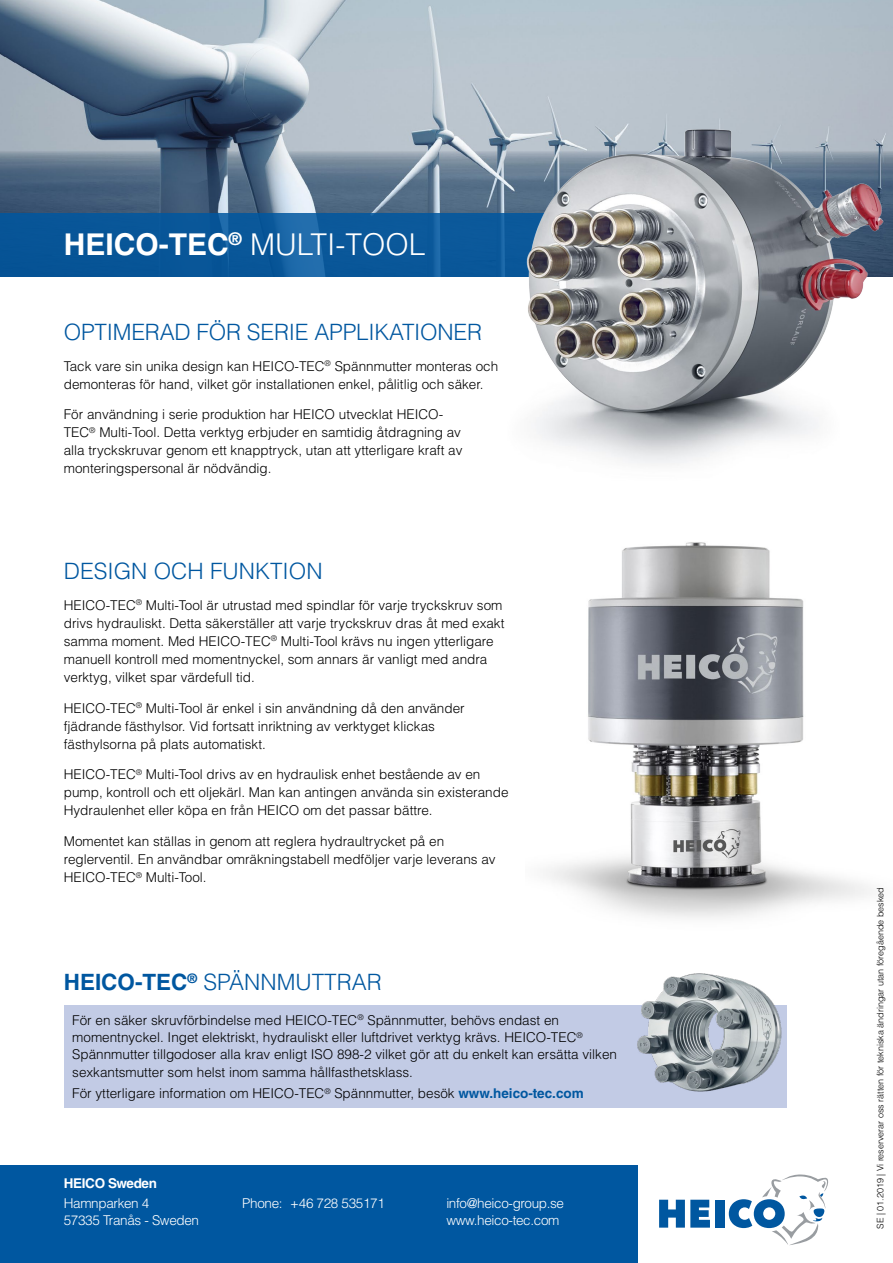
<style>
.page{position:relative;width:893px;height:1263px;background:#fff}
.page>*{position:absolute;margin:0;border:0;box-sizing:border-box;transform-origin:0 0}
.t1{font:300 30px "Helvetica LT Std";color:#fff}
.t2{font:300 22.5px "Helvetica LT Std";letter-spacing:-.01em;color:#0057a0}
.t3{font:300 13.5px/18px "Helvetica LT Std";color:#000}
.t4{font:300 13.5px "Helvetica LT Std";letter-spacing:-.025em;color:#fff}
.t5{font:700 13.5px "Helvetica LT Std";letter-spacing:-.025em;color:#fff}
.t6{font:300 9px "Helvetica LT Std";color:#000}
.s1{font-weight:700}
.s2{font-weight:700;color:#0057a0}
</style>
<div class="page">
<div style="left:0;top:1165px;width:638px;height:98px;background:#0057a0"></div>
<img style="left:0;top:0;width:893px;height:213px">
<svg style="left:0;top:213px;width:468px;height:63px;background:#0b589a"></svg>
<div style="left:715px;top:1200px;width:10px;height:27px;background:#0057a0"></div>
<svg style="left:659px;top:1200px;width:51px;height:27px"></svg>
<svg style="left:729px;top:1174px;width:100px;height:71px"></svg>
<img style="left:546px;top:542px;width:326px;height:376px">
<img style="left:468px;top:77px;width:425px;height:387px">
<div style="left:64px;top:1006px;width:723px;height:102px;background:#c2cbe5"></div>
<img style="left:632px;top:973px;width:154px;height:119px">
<h1 class="t1" style="left:64px;top:226px;width:363px"><span class="s1">HEICO-TEC</span><sup>®</sup> MULTI-TOOL</h1>
<h2 class="t2" style="left:64px;top:318px;width:420px">OPTIMERAD FÖR SERIE APPLIKATIONER</h2>
<p class="t3" style="left:64px;top:357px;width:436px">Tack vare sin unika design kan HEICO-TEC<sup>®</sup> Spännmutter monteras och demonteras för hand, vilket gör installationen enkel, pålitlig och säker.</p>
<p class="t3" style="left:64px;top:405px;width:400px">För användning i serie produktion har HEICO utvecklat HEICO-TEC<sup>®</sup> Multi-Tool. Detta verktyg erbjuder en samtidig åtdragning av alla tryckskruvar genom ett knapptryck, utan att ytterligare kraft av monteringspersonal är nödvändig.</p>
<h2 class="t2" style="left:64px;top:557px;width:260px">DESIGN OCH FUNKTION</h2>
<p class="t3" style="left:64px;top:596px;width:442px">HEICO-TEC<sup>®</sup> Multi-Tool är utrustad med spindlar för varje tryckskruv som drivs hydrauliskt. Detta säkerställer att varje tryckskruv dras åt med exakt samma moment. Med HEICO-TEC<sup>®</sup> Multi-Tool krävs nu ingen ytterligare manuell kontroll med momentnyckel, som annars är vanligt med andra verktyg, vilket spar värdefull tid.</p>
<p class="t3" style="left:64px;top:699px;width:402px">HEICO-TEC<sup>®</sup> Multi-Tool är enkel i sin användning då den använder fjädrande fästhylsor. Vid fortsatt inriktning av verktyget klickas fästhylsorna på plats automatiskt.</p>
<p class="t3" style="left:64px;top:765px;width:446px">HEICO-TEC<sup>®</sup> Multi-Tool drivs av en hydraulisk enhet bestående av en pump, kontroll och ett oljekärl. Man kan antingen använda sin existerande<br>Hydraulenhet eller köpa en från HEICO om det passar bättre.</p>
<p class="t3" style="left:64px;top:832px;width:433px">Momentet kan ställas in genom att reglera hydraultrycket på en reglerventil. En användbar omräkningstabell medföljer varje leverans av<br>HEICO-TEC<sup>®</sup> Multi-Tool.</p>
<h2 class="t2" style="left:64px;top:968px;width:320px"><span class="s1">HEICO-TEC</span><sup>®</sup> SPÄNNMUTTRAR</h2>
<p class="t3" style="left:72px;top:1011px;width:546px;line-height:17.2px">För en säker skruvförbindelse med HEICO-TEC<sup>®</sup> Spännmutter, behövs endast en momentnyckel. Inget elektriskt, hydrauliskt eller luftdrivet verktyg krävs. HEICO-TEC<sup>® </sup>Spännmutter tillgodoser alla krav enligt ISO 898-2 vilket gör att du enkelt kan ersätta vilken sexkantsmutter som helst inom samma hållfasthetsklass.</p>
<p class="t3" style="left:72px;top:1084px;width:513px">För ytterligare information om HEICO-TEC<sup>®</sup> Spännmutter, besök <span class="s2">www.heico-tec.com</span></p>
<p class="t5" style="left:64px;top:1175px;width:95px">HEICO Sweden</p>
<p class="t4" style="left:64px;top:1195px;width:87px">Hamnparken 4</p>
<p class="t4" style="left:242px;top:1195px;width:144px">Phone: +46 728 535171</p>
<p class="t4" style="left:446px;top:1195px;width:119px">info@heico-group.se</p>
<p class="t4" style="left:64px;top:1212px;width:137px">57335 Tranås - Sweden</p>
<p class="t4" style="left:446px;top:1212px;width:115px">www.heico-tec.com</p>
<p class="t6" style="left:875px;top:1229px;width:343px;rotate:-90deg">SE | 01.2019 | Vi reserverar oss rätten för tekniska ändringar utan föregående besked</p>
</div>
